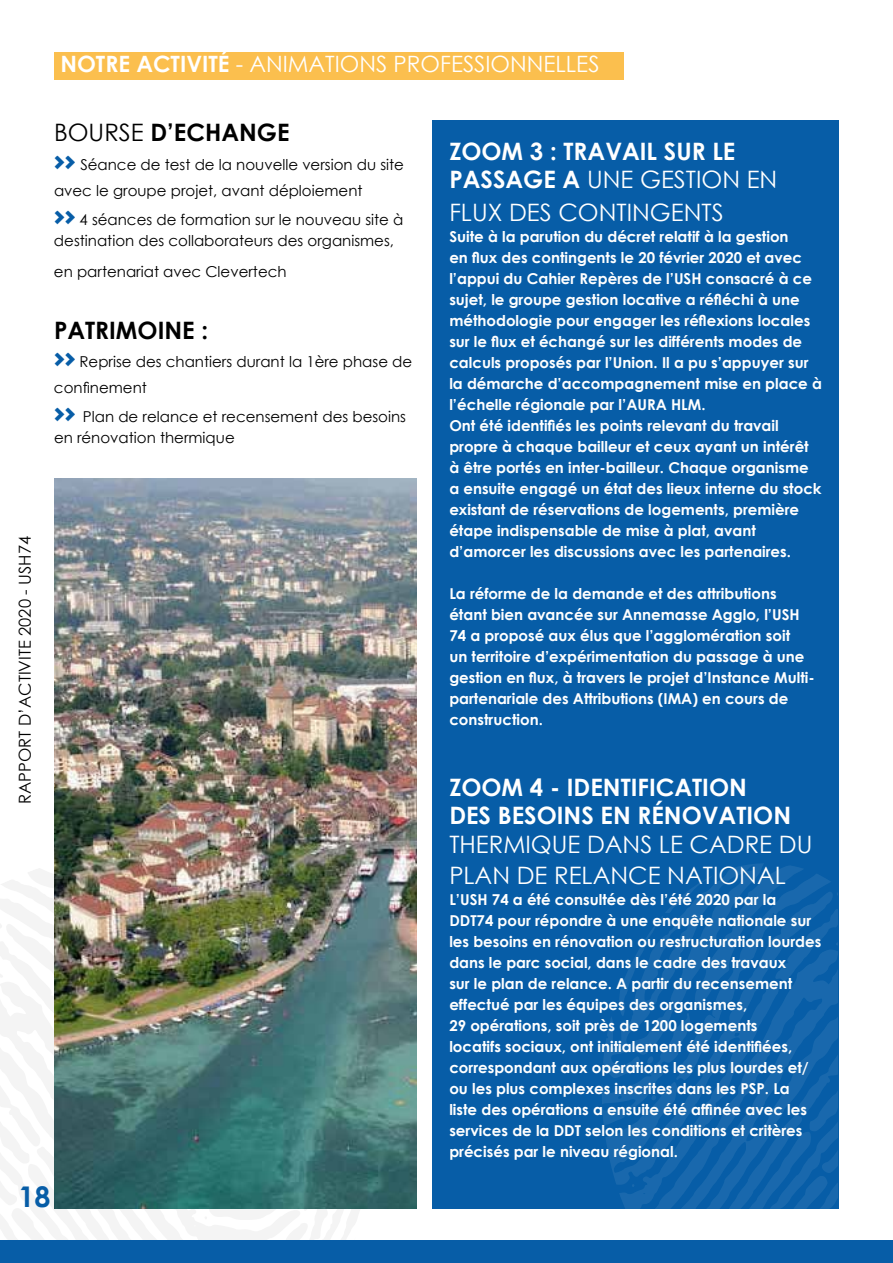
<style>
.page{position:relative;width:893px;height:1263px;background:#fff}
.page>*{position:absolute;margin:0;border:0;box-sizing:border-box;transform-origin:0 0}
.t1{font:700 28.5px "Century Gothic";color:#075da7}
.t2{font:700 24px/28.5px "Century Gothic";color:#fff}
.t3{font:24px/31.5px "Century Gothic";color:#fff}
.t4{font:700 24px "Century Gothic";color:#000}
.t5{font:22.5px "Century Gothic";color:#fff}
.t6{font:16.5px "Century Gothic";color:#000}
.t7{font:700 15px/21px "Century Gothic";color:#fff}
.t8{font:15px/25.5px "Century Gothic";color:#000}
.s1{font-weight:700}
.s2{font-weight:400}
.s3{font-family:"Cocogoose";font-size:24px;color:#075da7}
</style>
<div class="page">
<svg style="left:0;top:868px;width:54px;height:217px;fill:#f4f4f4"></svg>
<svg style="left:0;top:1085px;width:379px;height:156px;fill:#f4f4f4"></svg>
<div style="left:0;top:1241px;width:893px;height:22px;background:#075da7"></div>
<div style="left:432px;top:120px;width:407px;height:1089px;background:#075da7"></div>
<img style="left:54px;top:478px;width:363px;height:731px">
<svg style="left:604px;top:863px;width:234px;height:190px"></svg>
<svg style="left:602px;top:1053px;width:236px;height:156px"></svg>
<div style="left:54px;top:52px;width:569px;height:28px;background:#fbbf4e"></div>
<p class="t6" style="left:13px;top:804px;width:269px;rotate:-90deg">RAPPORT D’ACTIVITE 2020 - USH74</p>
<h3 class="t5" style="left:60px;top:48px;width:541px"><span class="s1">NOTRE ACTIVITÉ</span> - ANIMATIONS PROFESSIONNELLES</h3>
<h2 class="t4" style="left:54px;top:115px;width:237px"><span class="s2">BOURSE</span> D’ECHANGE</h2>
<p class="t8" style="left:54px;top:152px;width:352px"><span class="s3">&gt;&gt;</span> Séance de test de la nouvelle version du site avec le groupe projet, avant déploiement</p>
<p class="t8" style="left:54px;top:208px;width:351px;line-height:21px"><span class="s3">&gt;&gt;</span> 4 séances de formation sur le nouveau site à destination des collaborateurs des organismes,</p>
<p class="t8" style="left:54px;top:259px;width:234px">en partenariat avec Clevertech</p>
<h2 class="t4" style="left:54px;top:312px;width:156px">PATRIMOINE :</h2>
<p class="t8" style="left:54px;top:349px;width:360px"><span class="s3">&gt;&gt;</span> Reprise des chantiers durant la 1ère phase de confinement</p>
<p class="t8" style="left:54px;top:405px;width:354px;line-height:21px"><span class="s3">&gt;&gt;</span> Plan de relance et recensement des besoins en rénovation thermique</p>
<h2 class="t2" style="left:449px;top:136px;width:330px">ZOOM 3 : TRAVAIL SUR LE<br>PASSAGE A <span class="s2">UNE GESTION EN</span></h2>
<h2 class="t3" style="left:449px;top:196px;width:276px">FLUX DES CONTINGENTS</h2>
<p class="t7" style="left:449px;top:226px;width:374px">Suite à la parution du décret relatif à la gestion<br>en flux des contingents le 20 février 2020 et avec l’appui du Cahier Repères de l’USH consacré à ce sujet, le groupe gestion locative a réfléchi à une méthodologie pour engager les réflexions locales sur le flux et échangé sur les différents modes de calculs proposés par l’Union. Il a pu s’appuyer sur la démarche d’accompagnement mise en place à l’échelle régionale par l’AURA HLM.<br>Ont été identifiés les points relevant du travail propre à chaque bailleur et ceux ayant un intérêt à être portés en inter-bailleur. Chaque organisme a ensuite engagé un état des lieux interne du stock existant de réservations de logements, première étape indispensable de mise à plat, avant d’amorcer les discussions avec les partenaires.</p>
<p class="t7" style="left:449px;top:583px;width:367px">La réforme de la demande et des attributions étant bien avancée sur Annemasse Agglo, l’USH 74 a proposé aux élus que l’agglomération soit<br>un territoire d’expérimentation du passage à une gestion en flux, à travers le projet d’Instance Multi&shy;partenariale des Attributions (IMA) en cours de construction.</p>
<h2 class="t2" style="left:449px;top:772px;width:343px">ZOOM 4 - IDENTIFICATION<br>DES BESOINS EN RÉNOVATION</h2>
<h2 class="t3" style="left:449px;top:828px;width:365px">THERMIQUE DANS LE CADRE DU<br>PLAN DE RELANCE NATIONAL</h2>
<p class="t7" style="left:449px;top:889px;width:373px">L’USH 74 a été consultée dès l’été 2020 par la DDT74 pour répondre à une enquête nationale sur les besoins en rénovation ou restructuration lourdes dans le parc social, dans le cadre des travaux<br>sur le plan de relance. A partir du recensement effectué par les équipes des organismes,<br>29 opérations, soit près de 1200 logements<br>locatifs sociaux, ont initialement été identifiées, correspondant aux opérations les plus lourdes et/ ou les plus complexes inscrites dans les PSP. La liste des opérations a ensuite été affinée avec les services de la DDT selon les conditions et critères précisés par le niveau régional.</p>
<h1 class="t1" style="left:19px;top:1175px;width:33px">18</h1>
</div>
